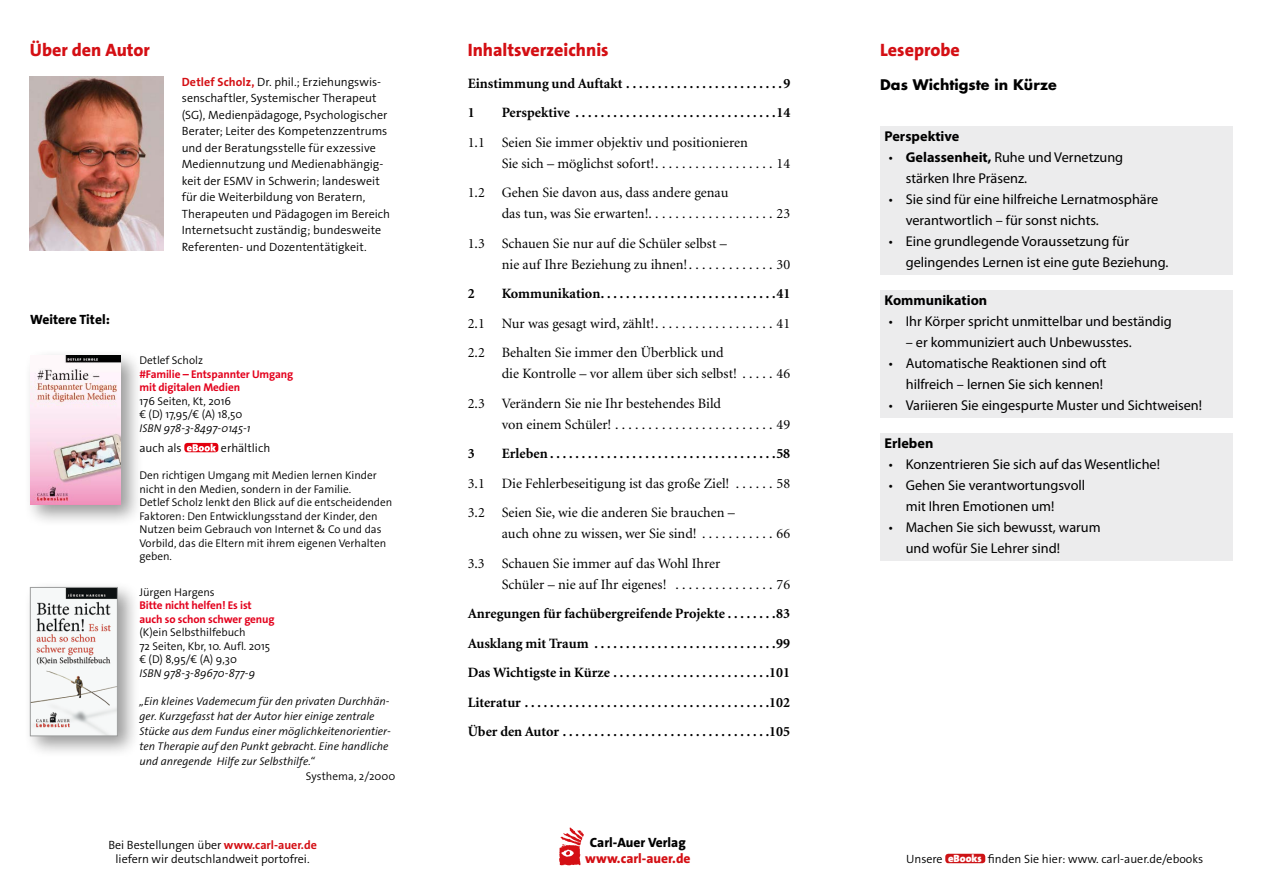
<style>
.page{position:relative;width:1263px;height:893px;background:#fff}
.page>*{position:absolute;margin:0;border:0;box-sizing:border-box;transform-origin:0 0}
.t1{font:800 18px "The Sans Os F";color:#d40f14}
.t2{font:14.25px/21px "Minion";color:#000}
.t3{font:14.25px/21px "Myriad Pro";color:#000}
.t4{font:700 14.25px/29.5px "Minion";color:#000}
.t5{font:700 14.25px "Myriad Pro";color:#000}
.t6{font:700 14.25px "Futura";color:#000}
.t7{font:800 13.5px "The Sans Os F";color:#000}
.t8{font:800 13.5px "The Sans Os F";color:#d40f14}
.t9{font:300 12px/16.5px "The Sans Os F";color:#000}
.t10{font:300 11.25px/13.5px "The Sans Os F";color:#000}
.t11{font:italic 300 11.25px/15px "The Sans Os F";color:#000}
.t12{font:700 11.25px/13.5px "The Sans Os F";letter-spacing:-.01em;color:#e3001c}
.s1{font-weight:700;color:#d40f14}
.s2{font-weight:700}
.s3{font-weight:900;font-size:10.5px;color:#fff}
</style>
<div class="page">
<img style="left:30px;top:77px;width:133px;height:174px">
<img style="left:559px;top:827px;width:25px;height:39px">
<div style="left:945px;top:854px;width:40px;height:9px;background:#cd1316;border-radius:3px"></div>
<div style="left:23px;top:349px;width:121px;height:178px;background:#000;opacity:.4"></div>
<img style="left:30px;top:356px;width:91px;height:148px">
<div style="left:184px;top:443px;width:34px;height:9px;background:#e3000f;border-radius:3px"></div>
<svg style="left:187px;top:444px;width:29px;height:7px"></svg>
<div style="left:23px;top:580px;width:117px;height:179px;background:#000;opacity:.4"></div>
<img style="left:32px;top:589px;width:84px;height:145px">
<div style="left:30px;top:587px;width:88px;height:149px;border:1px solid #9c9d9d"></div>
<div style="left:880px;top:126px;width:353px;height:23px;background:#ececed"></div>
<div style="left:880px;top:147px;width:353px;height:44px;background:#ececed"></div>
<div style="left:880px;top:189px;width:353px;height:44px;background:#ececed"></div>
<div style="left:880px;top:231px;width:353px;height:44px;background:#ececed"></div>
<div style="left:880px;top:290px;width:353px;height:23px;background:#ececed"></div>
<div style="left:880px;top:311px;width:353px;height:44px;background:#ececed"></div>
<div style="left:880px;top:353px;width:353px;height:44px;background:#ececed"></div>
<div style="left:880px;top:395px;width:353px;height:23px;background:#ececed"></div>
<div style="left:880px;top:433px;width:353px;height:23px;background:#ececed"></div>
<div style="left:880px;top:454px;width:353px;height:23px;background:#ececed"></div>
<div style="left:880px;top:475px;width:353px;height:44px;background:#ececed"></div>
<div style="left:880px;top:517px;width:353px;height:44px;background:#ececed"></div>
<p class="t1" style="left:30px;top:38px;width:122px">Über den Autor</p>
<p class="t7" style="left:30px;top:311px;width:81px">Weitere Titel:</p>
<p class="t9" style="left:182px;top:74px;width:210px"><span class="s1">Detlef Scholz,</span> Dr. phil.; Erziehungswis&shy;senschaftler, Systemischer Therapeut (SG), Medienpädagoge, Psychologischer Berater; Leiter des Kompetenzzentrums und der Beratungsstelle für exzessive Mediennutzung und Medienabhängig&shy;keit der ESMV in Schwerin; landesweit für die Weiterbildung von Beratern, Therapeuten und Pädagogen im Bereich Internetsucht zuständig; bundesweite Referenten- und Dozententätigkeit.</p>
<p class="t10" style="left:139px;top:354px;width:65px">Detlef Scholz</p>
<p class="t12" style="left:139px;top:367px;width:155px">#Familie – Entspannter Umgang mit digitalen Medien</p>
<p class="t10" style="left:139px;top:394px;width:104px">176 Seiten, Kt, 2016<br>€ (D) 17,95/€ (A) 18,50</p>
<p class="t11" style="left:139px;top:420px;width:113px">ISBN 978-3-8497-0145-1</p>
<p class="t9" style="left:139px;top:440px;width:44px">auch als</p>
<p class="t9" style="left:221px;top:440px;width:51px">erhältlich</p>
<p class="t10" style="left:139px;top:469px;width:254px">Den richtigen Umgang mit Medien lernen Kinder nicht in den Medien, sondern in der Familie.<br>Detlef Scholz lenkt den Blick auf die entscheidenden Faktoren: Den Entwicklungsstand der Kinder, den Nutzen beim Gebrauch von Internet &amp; Co und das Vorbild, das die Eltern mit ihrem eigenen Verhalten geben.</p>
<p class="t10" style="left:139px;top:585px;width:77px">Jürgen Hargens</p>
<p class="t12" style="left:139px;top:599px;width:137px">Bitte nicht helfen! Es ist auch so schon schwer genug</p>
<p class="t10" style="left:139px;top:626px;width:132px">(K)ein Selbsthilfebuch<br>72 Seiten, Kbr, 10. Aufl. 2015 € (D) 8,95/€ (A) 9,30</p>
<p class="t11" style="left:139px;top:666px;width:117px">ISBN 978-3-89670-877-9</p>
<p class="t11" style="left:139px;top:694px;width:253px">„Ein kleines Vademecum für den privaten Durchhän&shy;ger. Kurzgefasst hat der Autor hier einige zentrale Stücke aus dem Fundus einer möglichkeitenorientier&shy;ten Therapie auf den Punkt gebracht. Eine handliche und anregende Hilfe zur Selbsthilfe.“</p>
<p class="t10" style="left:306px;top:770px;width:91px">Systhema, 2/2000</p>
<p class="t1" style="left:468px;top:38px;width:142px">Inhaltsverzeichnis</p>
<p class="t1" style="left:880px;top:38px;width:81px">Leseprobe</p>
<p class="t4" style="left:468px;top:69px;width:324px">Einstimmung und Auftakt . . . . . . . . . . . . . . . . . . . . . . . . 9<br>1</p>
<p class="t4" style="left:502px;top:98px;width:290px">Perspektive . . . . . . . . . . . . . . . . . . . . . . . . . . . . . . . 14</p>
<p class="t2" style="left:502px;top:132px;width:248px;text-indent:-34px">1.1 Seien Sie immer objektiv und positionieren<br>Sie sich – möglichst sofort!...................</p>
<p class="t2" style="left:777px;top:153px;width:15px">14</p>
<p class="t2" style="left:502px;top:183px;width:228px;text-indent:-34px">1.2 Gehen Sie davon aus, dass andere genau das tun, was Sie erwarten!....................</p>
<p class="t2" style="left:777px;top:204px;width:15px">23</p>
<p class="t2" style="left:468px;top:233px;width:260px;text-align:center">1.3 Schauen Sie nur auf die Schüler selbst – nie auf Ihre Beziehung zu ihnen!..............</p>
<p class="t2" style="left:777px;top:254px;width:15px">30</p>
<p class="t4" style="left:468px;top:279px;width:8px">2</p>
<p class="t4" style="left:502px;top:279px;width:290px">Kommunikation . . . . . . . . . . . . . . . . . . . . . . . . . . . 41</p>
<p class="t2" style="left:468px;top:313px;width:191px">2.1 Nur was gesagt wird, zählt!...................</p>
<p class="t2" style="left:777px;top:313px;width:15px">41</p>
<p class="t2" style="left:502px;top:343px;width:242px;text-indent:-34px">2.2 Behalten Sie immer den Überblick und die Kontrolle – vor allem über sich selbst!......</p>
<p class="t2" style="left:777px;top:364px;width:15px">46</p>
<p class="t2" style="left:502px;top:393px;width:221px;text-indent:-34px">2.3 Verändern Sie nie Ihr bestehendes Bild von einem Schüler! .........................</p>
<p class="t2" style="left:777px;top:414px;width:15px">49</p>
<p class="t4" style="left:468px;top:439px;width:8px">3</p>
<p class="t4" style="left:502px;top:439px;width:290px">Erleben . . . . . . . . . . . . . . . . . . . . . . . . . . . . . . . . . . . 58</p>
<p class="t2" style="left:468px;top:473px;width:269px">3.1 Die Fehlerbeseitigung ist das große Ziel! .......</p>
<p class="t2" style="left:777px;top:473px;width:15px">58</p>
<p class="t2" style="left:468px;top:503px;width:269px;text-align:center">3.2 Seien Sie, wie die anderen Sie brauchen – auch ohne zu wissen, wer Sie sind!............</p>
<p class="t2" style="left:776px;top:524px;width:15px">66</p>
<p class="t2" style="left:502px;top:553px;width:220px;text-indent:-34px">3.3 Schauen Sie immer auf das Wohl Ihrer<br>Schüler – nie auf Ihr eigenes! ................</p>
<p class="t2" style="left:776px;top:574px;width:15px">76</p>
<p class="t4" style="left:468px;top:599px;width:324px;text-align:justify">Anregungen für fachübergreifende Projekte . . . . . . . 83<br>Ausklang mit Traum . . . . . . . . . . . . . . . . . . . . . . . . . . . . 99<br>Das Wichtigste in Kürze . . . . . . . . . . . . . . . . . . . . . . . . 101<br>Literatur . . . . . . . . . . . . . . . . . . . . . . . . . . . . . . . . . . . . . . 102<br>Über den Autor . . . . . . . . . . . . . . . . . . . . . . . . . . . . . . . . 105</p>
<p class="t6" style="left:880px;top:75px;width:178px">Das Wichtigste in Kürze</p>
<p class="t5" style="left:884px;top:127px;width:76px">Perspektive</p>
<p class="t3" style="left:906px;top:146px;width:219px;text-indent:-17px">• <span class="s2">Gelassenheit,</span> Ruhe und Vernetzung stärken Ihre Präsenz.</p>
<p class="t3" style="left:906px;top:188px;width:254px;text-indent:-17px">• Sie sind für eine hilfreiche Lernatmosphäre verantwortlich – für sonst nichts.</p>
<p class="t3" style="left:906px;top:230px;width:264px;text-indent:-17px">• Eine grundlegende Voraussetzung für gelingendes Lernen ist eine gute Beziehung.</p>
<p class="t5" style="left:884px;top:291px;width:104px">Kommunikation</p>
<p class="t3" style="left:889px;top:310px;width:285px">• Ihr Körper spricht unmittelbar und beständig</p>
<p class="t3" style="left:906px;top:331px;width:227px">– er kommuniziert auch Unbewusstes.</p>
<p class="t3" style="left:889px;top:352px;width:219px;text-align:right">• Automatische Reaktionen sind oft hilfreich – lernen Sie sich kennen!</p>
<p class="t3" style="left:889px;top:394px;width:315px">• Variieren Sie eingespurte Muster und Sichtweisen!</p>
<p class="t5" style="left:884px;top:434px;width:50px">Erleben</p>
<p class="t3" style="left:889px;top:453px;width:273px">• Konzentrieren Sie sich auf das Wesentliche!</p>
<p class="t3" style="left:906px;top:474px;width:181px;text-indent:-17px">• Gehen Sie verantwortungsvoll mit Ihren Emotionen um!</p>
<p class="t3" style="left:906px;top:516px;width:196px;text-indent:-17px">• Machen Sie sich bewusst, warum und wofür Sie Lehrer sind!</p>
<p class="t9" style="left:108px;top:838px;width:210px;line-height:14.4px;text-align:center">Bei Bestellungen über <span class="s1">www.carl-auer.de </span>liefern wir deutschlandweit portofrei.</p>
<p class="t7" style="left:590px;top:834px;width:97px">Carl-Auer Verlag</p>
<p class="t8" style="left:585px;top:850px;width:107px">www.carl-auer.de</p>
<p class="t9" style="left:906px;top:851px;width:299px">Unsere <span class="s3">eBooks</span> finden Sie hier: www. carl-auer.de/ebooks</p>
</div>
